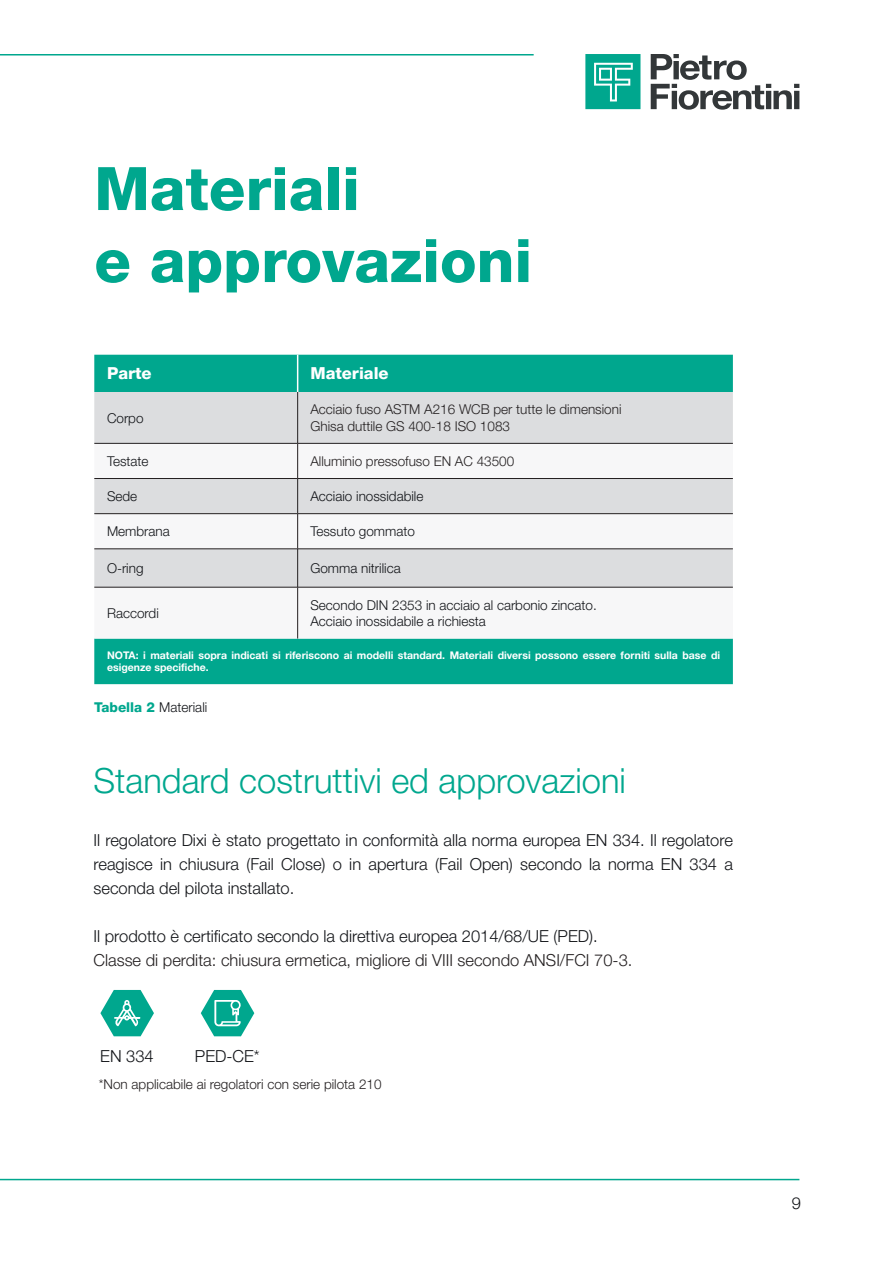
<style>
.page{position:relative;width:893px;height:1263px;background:#fff}
.page>*{position:absolute;margin:0;border:0;box-sizing:border-box;transform-origin:0 0}
.t1{font:800 60px/72px "Helvetica Neue LT Pro";color:#00a78e}
.t2{font:300 34.5px "Helvetica Neue LT Pro";color:#00a78e}
.t3{font:300 16.5px/24px "Helvetica Neue LT Pro";color:#121418;text-align:justify}
.t4{font:300 16.5px "Helvetica Neue LT Pro";color:#231f20}
.t5{font:800 16.5px "Helvetica Neue LT Pro";color:#fff}
.t6{font:300 13.5px/16.2px "Helvetica Neue LT Pro";color:#121418}
.t7{font:300 13.5px/16.2px "Helvetica Neue LT Pro";color:#231f20}
.t8{font:700 10.5px/12.6px "Helvetica Neue LT Pro";color:#fff}
.s1{font-weight:800;color:#00a78e}
</style>
<div class="page">
<hr style="left:0;top:54px;width:534px;height:2px;background:#00a78e">
<hr style="left:0;top:1179px;width:799px;height:1px;background:#00a78e">
<svg style="left:651px;top:54px;width:148px;height:56px"></svg>
<svg style="left:585px;top:54px;width:55px;height:55px"></svg>
<div style="left:94px;top:355px;width:639px;height:329px;background:#00a78e"></div>
<div style="left:94px;top:392px;width:639px;height:51px;background:#dcdddf"></div>
<svg style="left:94px;top:444px;width:639px;height:194px"></svg>
<hr style="left:297px;top:355px;width:1px;height:37px;background:#fff">
<hr style="left:297px;top:392px;width:1px;height:51px;background:#231f20">
<hr style="left:94px;top:443px;width:204px;height:1px;background:#231f20">
<hr style="left:298px;top:443px;width:435px;height:1px;background:#231f20">
<hr style="left:297px;top:443px;width:1px;height:35px;background:#231f20">
<hr style="left:94px;top:478px;width:204px;height:1px;background:#231f20">
<hr style="left:298px;top:478px;width:435px;height:1px;background:#231f20">
<hr style="left:297px;top:479px;width:1px;height:34px;background:#231f20">
<hr style="left:94px;top:513px;width:204px;height:1px;background:#231f20">
<hr style="left:298px;top:513px;width:435px;height:1px;background:#231f20">
<hr style="left:297px;top:514px;width:1px;height:35px;background:#231f20">
<hr style="left:94px;top:549px;width:204px;height:1px;background:#231f20">
<hr style="left:298px;top:549px;width:435px;height:1px;background:#231f20">
<hr style="left:297px;top:549px;width:1px;height:38px;background:#231f20">
<hr style="left:94px;top:587px;width:204px;height:1px;background:#231f20">
<hr style="left:298px;top:587px;width:435px;height:1px;background:#231f20">
<hr style="left:297px;top:587px;width:1px;height:51px;background:#231f20">
<svg style="left:100px;top:990px;width:54px;height:46px"></svg>
<svg style="left:201px;top:990px;width:53px;height:46px"></svg>
<h1 class="t1" style="left:94px;top:153px;width:439px">Materiali<br>e approvazioni</h1>
<p class="t5" style="left:107px;top:364px;width:46px">Parte</p>
<p class="t5" style="left:310px;top:364px;width:80px">Materiale</p>
<p class="t6" style="left:107px;top:409px;width:38px">Corpo</p>
<p class="t7" style="left:310px;top:401px;width:313px">Acciaio fuso ASTM A216 WCB per tutte le dimensioni<br>Ghisa duttile GS 400-18 ISO 1083</p>
<p class="t6" style="left:107px;top:453px;width:43px">Testate</p>
<p class="t7" style="left:310px;top:453px;width:205px">Alluminio pressofuso EN AC 43500</p>
<p class="t6" style="left:107px;top:488px;width:32px">Sede</p>
<p class="t6" style="left:310px;top:488px;width:115px">Acciaio inossidabile</p>
<p class="t6" style="left:107px;top:523px;width:64px">Membrana</p>
<p class="t6" style="left:310px;top:523px;width:106px">Tessuto gommato</p>
<p class="t6" style="left:107px;top:560px;width:38px">O-ring</p>
<p class="t6" style="left:310px;top:560px;width:92px">Gomma nitrilica</p>
<p class="t6" style="left:107px;top:604px;width:53px">Raccordi</p>
<p class="t6" style="left:310px;top:596px;width:288px">Secondo DIN 2353 in acciaio al carbonio zincato.<br>Acciaio inossidabile a richiesta</p>
<p class="t8" style="left:107px;top:648px;width:615px">NOTA: i materiali sopra indicati si riferiscono ai modelli standard. Materiali diversi possono essere forniti sulla base di esigenze specifiche.</p>
<p class="t6" style="left:94px;top:698px;width:115px"><span class="s1">Tabella 2</span> Materiali</p>
<h2 class="t2" style="left:94px;top:759px;width:534px">Standard costruttivi ed approvazioni</h2>
<p class="t3" style="left:94px;top:828px;width:641px">Il regolatore Dixi è stato progettato in conformità alla norma europea EN 334. Il regolatore reagisce in chiusura (Fail Close) o in apertura (Fail Open) secondo la norma EN 334 a seconda del pilota installato.</p>
<p class="t3" style="left:94px;top:924px;width:506px">Il prodotto è certificato secondo la direttiva europea 2014/68/UE (PED).</p>
<p class="t4" style="left:94px;top:950px;width:540px">Classe di perdita: chiusura ermetica, migliore di VIII secondo ANSI/FCI 70-3.</p>
<p class="t3" style="left:100px;top:1044px;width:55px">EN 334</p>
<p class="t3" style="left:195px;top:1044px;width:66px">PED-CE*</p>
<p class="t7" style="left:99px;top:1076px;width:284px">*Non applicabile ai regolatori con serie pilota 210</p>
<p class="t3" style="left:792px;top:1191px;width:11px">9</p>
</div>
